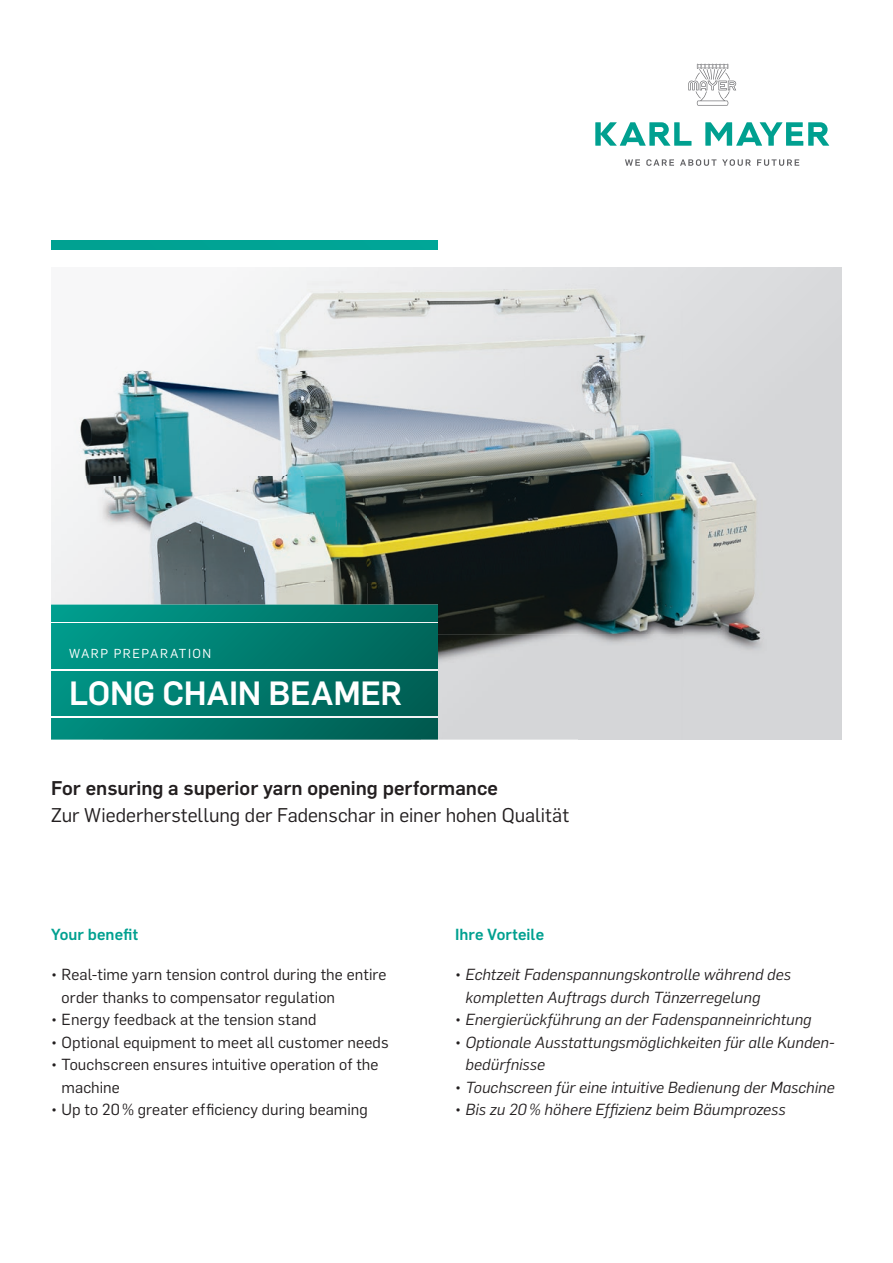
<style>
.page{position:relative;width:893px;height:1263px;background:#fff}
.page>*{position:absolute;margin:0;border:0;box-sizing:border-box;transform-origin:0 0}
.t1{font:500 33px "Flama";letter-spacing:-.01em;color:#fff}
.t2{font:19.5px "Flama";color:#231f20}
.t3{font:500 19.5px "Flama";color:#231f20}
.t4{font:italic 15.75px/22.5px "Flama";letter-spacing:.005em;color:#231f20}
.t5{font:15.75px/22.5px "Flama";letter-spacing:.005em;color:#231f20}
.t6{font:500 15.75px "Flama";letter-spacing:.005em;color:#00a090}
.t7{font:12.75px "Flama";letter-spacing:.12em;color:#fff}
.s1{font-style:normal}
</style>
<div class="page">
<img style="left:51px;top:267px;width:791px;height:315px">
<img style="left:51px;top:582px;width:633px;height:52px">
<img style="left:684px;top:582px;width:158px;height:158px">
<img style="left:438px;top:634px;width:246px;height:106px">
<div style="left:51px;top:240px;width:387px;height:9px;background:#00a394"></div>
<svg style="left:51px;top:605px;width:387px;height:135px;background:#047d70"></svg>
<img style="left:51px;top:717px;width:387px;height:1px">
<img style="left:51px;top:670px;width:387px;height:1px">
<img style="left:51px;top:622px;width:387px;height:1px">
<svg style="left:625px;top:159px;width:15px;height:7px"></svg>
<svg style="left:646px;top:159px;width:28px;height:7px"></svg>
<svg style="left:680px;top:159px;width:36px;height:7px"></svg>
<svg style="left:722px;top:159px;width:29px;height:7px"></svg>
<svg style="left:757px;top:159px;width:42px;height:7px"></svg>
<svg style="left:688px;top:64px;width:48px;height:42px"></svg>
<svg style="left:595px;top:122px;width:96px;height:24px"></svg>
<svg style="left:705px;top:122px;width:124px;height:24px"></svg>
<p class="t7" style="left:69px;top:644px;width:144px">WARP PREPARATION</p>
<h1 class="t1" style="left:69px;top:669px;width:335px">LONG CHAIN BEAMER</h1>
<p class="t3" style="left:51px;top:774px;width:448px">For ensuring a superior yarn opening performance</p>
<p class="t2" style="left:51px;top:801px;width:520px">Zur Wiederherstellung der Fadenschar in einer hohen Qualität</p>
<p class="t6" style="left:51px;top:922px;width:89px">Your benefit</p>
<p class="t5" style="left:62px;top:963px;width:326px;text-indent:-11px">• Real-time yarn tension control during the entire order thanks to compensator regulation</p>
<p class="t5" style="left:51px;top:1008px;width:267px">• Energy feedback at the tension stand</p>
<p class="t5" style="left:51px;top:1030px;width:339px">• Optional equipment to meet all customer needs</p>
<p class="t5" style="left:62px;top:1053px;width:318px;text-indent:-11px">• Touchscreen ensures intuitive operation of the machine</p>
<p class="t5" style="left:51px;top:1098px;width:318px">• Up to 20 % greater efficiency during beaming</p>
<p class="t6" style="left:455px;top:922px;width:91px">Ihre Vorteile</p>
<p class="t4" style="left:466px;top:963px;width:327px;text-indent:-11px"><span class="s1">•</span> Echtzeit Fadenspannungskontrolle während des kompletten Auftrags durch Tänzerregelung</p>
<p class="t4" style="left:455px;top:1008px;width:358px"><span class="s1">•</span> Energierückführung an der Fadenspanneinrichtung</p>
<p class="t4" style="left:466px;top:1030px;width:371px;text-indent:-11px"><span class="s1">•</span> Optionale Ausstattungsmöglichkeiten für alle Kunden&shy;bedürfnisse</p>
<p class="t4" style="left:455px;top:1075px;width:381px"><span class="s1">•</span> Touchscreen für eine intuitive Bedienung der Maschine</p>
<p class="t4" style="left:455px;top:1098px;width:332px"><span class="s1">•</span> Bis zu 20 % höhere Effizienz beim Bäumprozess</p>
</div>
